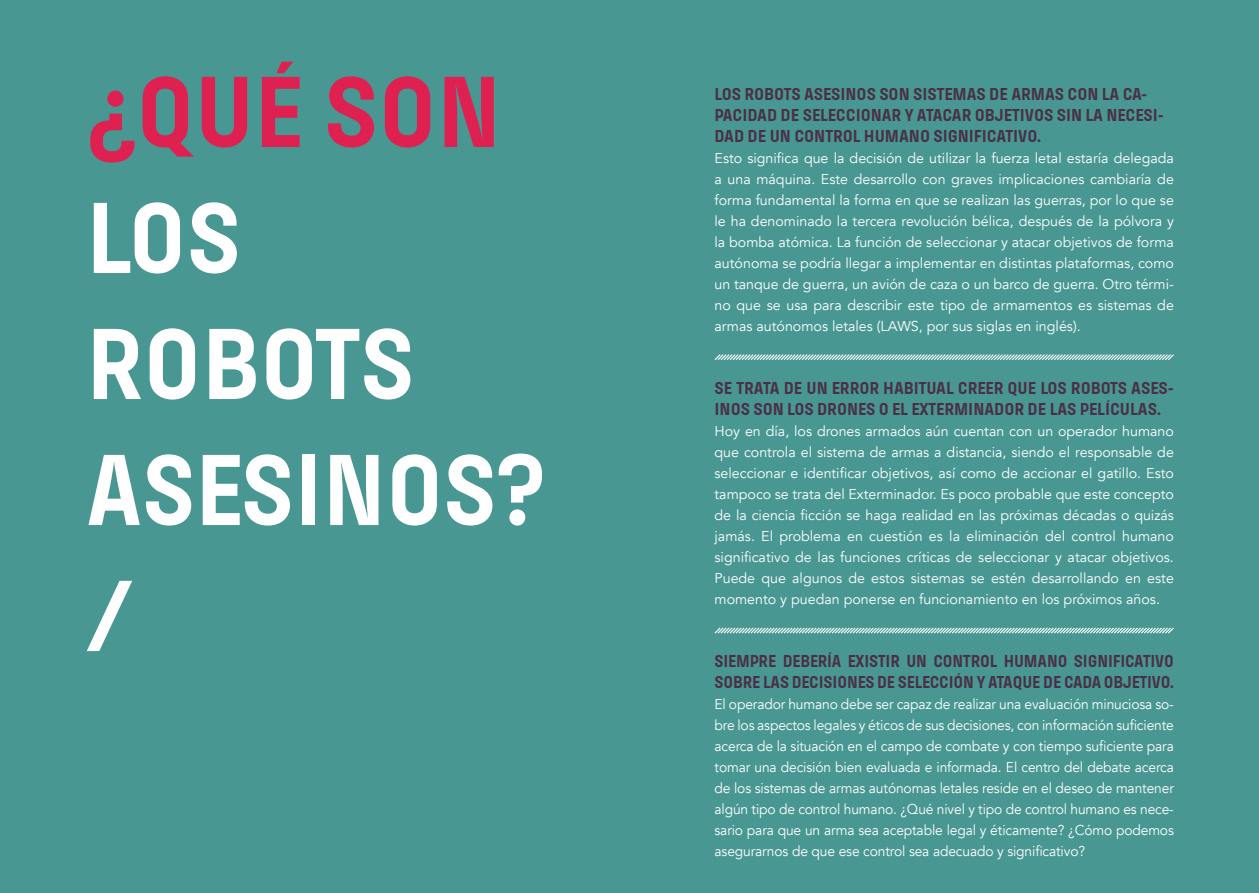
<style>
.page{position:relative;width:1259px;height:893px;background:#499793}
.page>*{position:absolute;margin:0;border:0;box-sizing:border-box;transform-origin:0 0}
.t1{font:700 105px/126px "Pilcrow";color:#fff}
.t2{font:700 105px "Pilcrow";color:#de2150}
.t3{font:700 18px/21px "Pilcrow";color:#493046}
.t4{font:14.25px/21px "Avenir";color:#fff;text-align:justify}
</style>
<div class="page">
<svg style="left:714px;top:354px;width:460px;height:6px;background:#9ac5c3"></svg>
<svg style="left:714px;top:627px;width:460px;height:7px"></svg>
<h1 class="t2" style="left:86px;top:59px;width:417px">¿QUÉ SON</h1>
<h1 class="t1" style="left:86px;top:178px;width:461px">LOS<br>ROBOTS<br>ASESINOS? /</h1>
<p class="t3" style="left:714px;top:83px;width:451px">LOS ROBOTS ASESINOS SON SISTEMAS DE ARMAS CON LA CA-<br>PACIDAD DE SELECCIONAR Y ATACAR OBJETIVOS SIN LA NECESI-<br>DAD DE UN CONTROL HUMANO SIGNIFICATIVO.</p>
<p class="t4" style="left:714px;top:147px;width:461px">Esto significa que la decisión de utilizar la fuerza letal estaría delegada a una máquina. Este desarrollo con graves implicaciones cambiaría de forma fundamental la forma en que se realizan las guerras, por lo que se le ha denominado la tercera revolución bélica, después de la pólvora y la bomba atómica. La función de seleccionar y atacar objetivos de forma autónoma se podría llegar a implementar en distintas plataformas, como un tanque de guerra, un avión de caza o un barco de guerra. Otro térmi&shy;no que se usa para describir este tipo de armamentos es sistemas de armas autónomos letales (LAWS, por sus siglas en inglés).</p>
<p class="t3" style="left:714px;top:377px;width:461px">SE TRATA DE UN ERROR HABITUAL CREER QUE LOS ROBOTS ASES-<br>INOS SON LOS DRONES O EL EXTERMINADOR DE LAS PELÍCULAS.</p>
<p class="t4" style="left:714px;top:420px;width:461px">Hoy en día, los drones armados aún cuentan con un operador humano que controla el sistema de armas a distancia, siendo el responsable de seleccionar e identificar objetivos, así como de accionar el gatillo. Esto tampoco se trata del Exterminador. Es poco probable que este concepto de la ciencia ficción se haga realidad en las próximas décadas o quizás jamás. El problema en cuestión es la eliminación del control humano significativo de las funciones críticas de seleccionar y atacar objetivos.<br>Puede que algunos de estos sistemas se estén desarrollando en este momento y puedan ponerse en funcionamiento en los próximos años.</p>
<p class="t3" style="left:714px;top:650px;width:461px">SIEMPRE DEBERÍA EXISTIR UN CONTROL HUMANO SIGNIFICATIVO<br>SOBRE LAS DECISIONES DE SELECCIÓN Y ATAQUE DE CADA OBJETIVO.</p>
<p class="t4" style="left:714px;top:693px;width:461px">El operador humano debe ser capaz de realizar una evaluación minuciosa so&shy;bre los aspectos legales y éticos de sus decisiones, con información suficiente acerca de la situación en el campo de combate y con tiempo suficiente para tomar una decisión bien evaluada e informada. El centro del debate acerca de los sistemas de armas autónomas letales reside en el deseo de mantener algún tipo de control humano. ¿Qué nivel y tipo de control humano es nece&shy;sario para que un arma sea aceptable legal y éticamente? ¿Cómo podemos asegurarnos de que ese control sea adecuado y significativo?</p>
</div>
